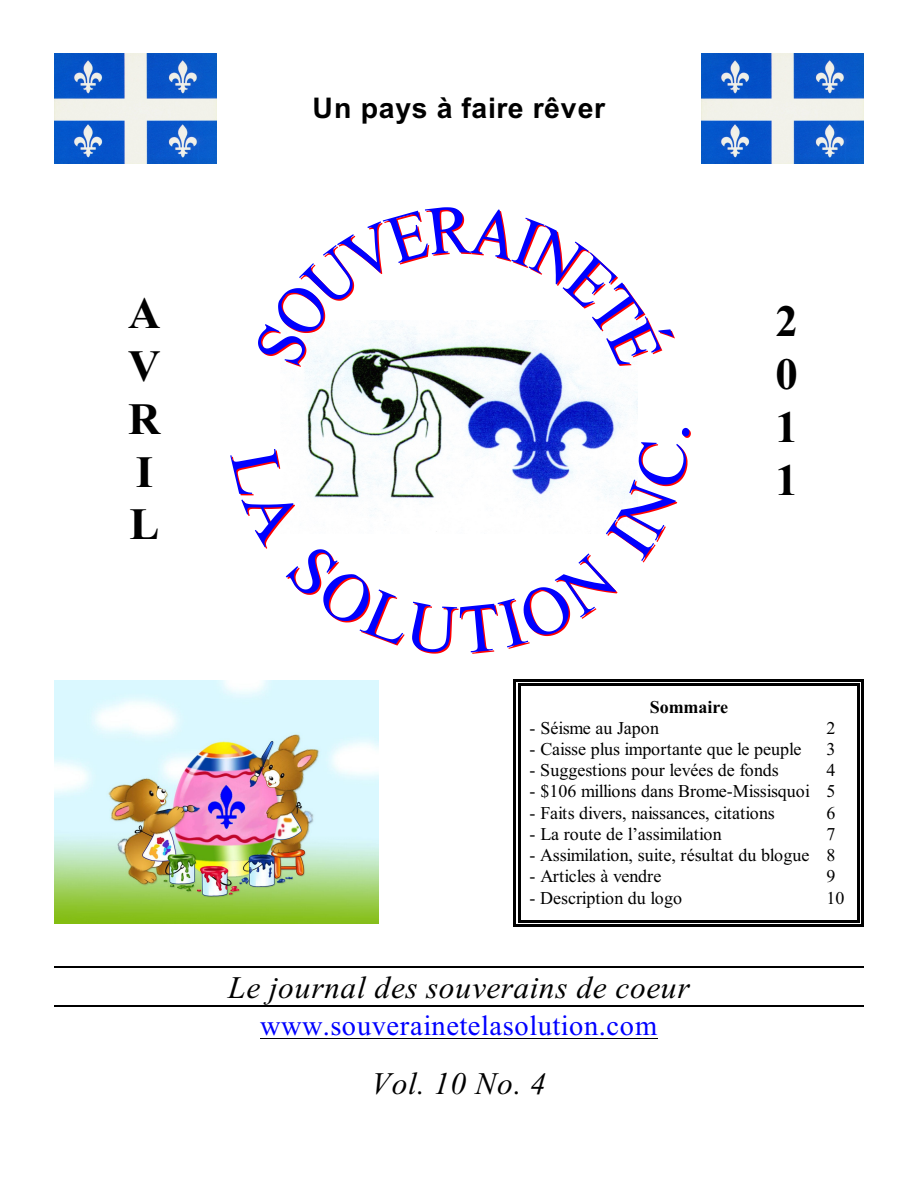
<style>
.page{position:relative;width:918px;height:1188px;background:#fff}
.page>*{position:absolute;margin:0;border:0;box-sizing:border-box;transform-origin:0 0}
.t1{font:700 44.85px/52.8px "Times New Roman";color:#000}
.t2{font:italic 31.35px "Times New Roman";letter-spacing:.03em;color:#000}
.t3{font:28.5px "Times New Roman";letter-spacing:.02em;color:#00f}
.t4{font:700 28.5px "Arial";letter-spacing:.03em;color:#000}
.t5{font:18px "Times New Roman";letter-spacing:-.005em;color:#000}
.t6{font:700 18px "Times New Roman";color:#000}
</style>
<div class="page">
<img style="left:701px;top:53px;width:162px;height:111px">
<hr style="left:518px;top:684px;width:2px;height:238px;background:#000">
<hr style="left:857px;top:684px;width:3px;height:238px;background:#000">
<hr style="left:518px;top:684px;width:341px;height:2px;background:#000">
<hr style="left:518px;top:920px;width:341px;height:3px;background:#000">
<hr style="left:513px;top:679px;width:3px;height:248px;background:#000">
<hr style="left:861px;top:679px;width:3px;height:248px;background:#000">
<hr style="left:513px;top:679px;width:351px;height:3px;background:#000">
<hr style="left:513px;top:924px;width:351px;height:3px;background:#000">
<img style="left:55px;top:53px;width:162px;height:111px">
<img style="left:304px;top:367px;width:333px;height:131px">
<img style="left:54px;top:681px;width:324px;height:243px">
<hr style="left:260px;top:1038px;width:398px;height:1px;background:#000">
<hr style="left:54px;top:966px;width:810px;height:2px;background:#000">
<hr style="left:54px;top:1005px;width:810px;height:2px;background:#000">
<svg style="left:258px;top:207px;width:417px;height:160px"></svg>
<svg style="left:230px;top:449px;width:175px;height:197px"></svg>
<svg style="left:412px;top:428px;width:279px;height:226px"></svg>
<h3 class="t4" style="left:312px;top:97px;width:294px">Un pays à faire rêver</h3>
<h1 class="t1" style="left:128px;top:292px;width:34px">A<br>V<br>R<br>I<br>L</h1>
<h1 class="t1" style="left:775px;top:300px;width:24px;text-align:justify">2<br>0<br>1<br>1</h1>
<p class="t6" style="left:650px;top:701px;width:80px">Sommaire</p>
<p class="t5" style="left:530px;top:721px;width:131px">- Séisme au Japon</p>
<p class="t5" style="left:827px;top:721px;width:10px">2</p>
<p class="t5" style="left:530px;top:742px;width:273px">- Caisse plus importante que le peuple</p>
<p class="t5" style="left:827px;top:742px;width:10px">3</p>
<p class="t5" style="left:530px;top:764px;width:251px">- Suggestions pour levées de fonds</p>
<p class="t5" style="left:827px;top:764px;width:10px">4</p>
<p class="t5" style="left:530px;top:785px;width:307px">- $106 millions dans Brome-Missisquoi 5</p>
<p class="t5" style="left:530px;top:806px;width:247px">- Faits divers, naissances, citations</p>
<p class="t5" style="left:827px;top:806px;width:10px">6</p>
<p class="t5" style="left:530px;top:827px;width:194px">- La route de l’assimilation</p>
<p class="t5" style="left:827px;top:827px;width:10px">7</p>
<p class="t5" style="left:530px;top:849px;width:308px">- Assimilation, suite, résultat du blogue 8</p>
<p class="t5" style="left:530px;top:870px;width:133px">- Articles à vendre</p>
<p class="t5" style="left:826px;top:870px;width:10px">9</p>
<p class="t5" style="left:530px;top:891px;width:154px">- Description du logo</p>
<p class="t5" style="left:827px;top:891px;width:19px">10</p>
<h2 class="t2" style="left:228px;top:977px;width:463px">Le journal des souverains de coeur</h2>
<h3 class="t3" style="left:260px;top:1016px;width:398px">www.souverainetelasolution.com</h3>
<h2 class="t2" style="left:372px;top:1072px;width:176px">Vol. 10 No. 4</h2>
</div>
